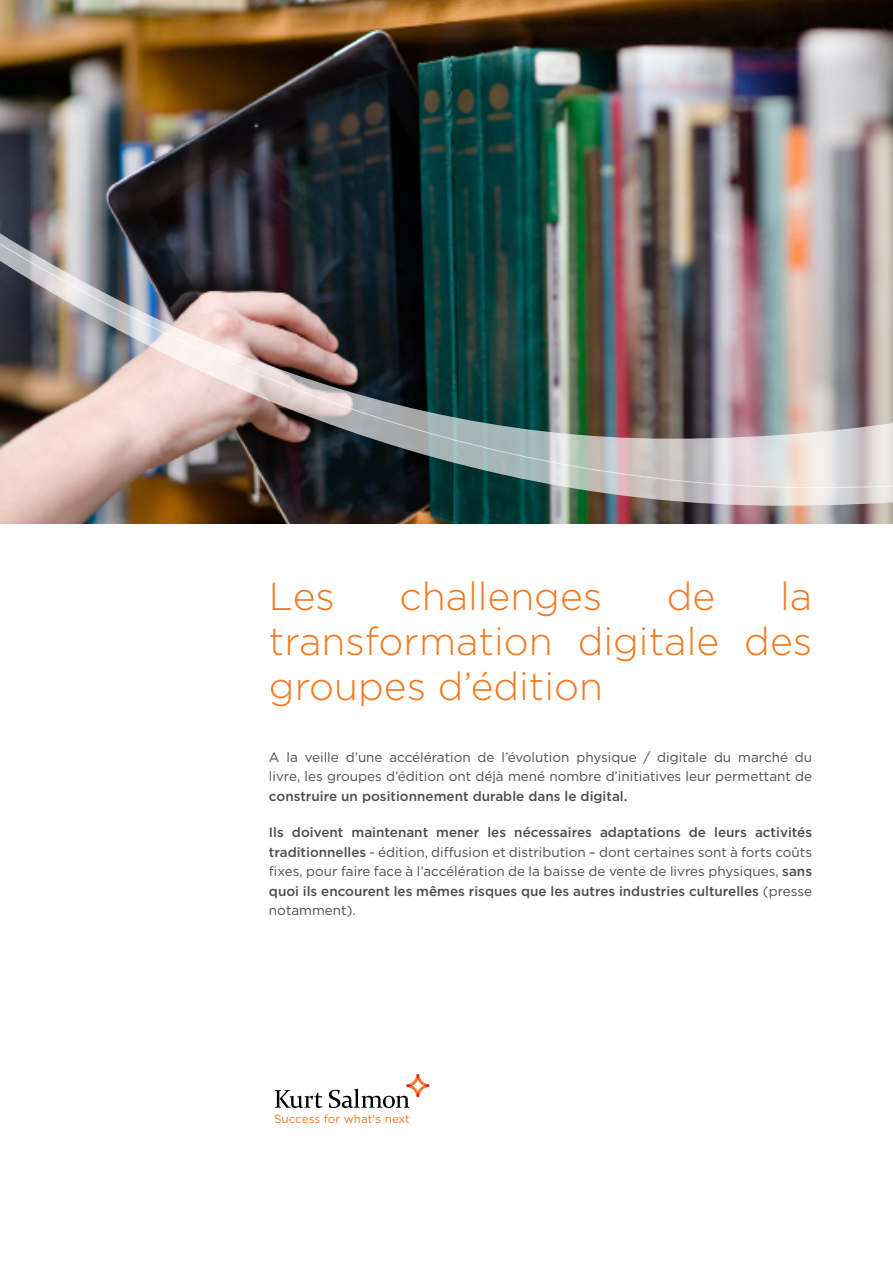
<style>
.page{position:relative;width:893px;height:1263px;background:#fff}
.page>*{position:absolute;margin:0;border:0;box-sizing:border-box;transform-origin:0 0}
.t1{font:300 39px/45px "Gotham";color:#f47920;text-align:justify}
.t2{font:500 13.5px/19.5px "Gotham";color:#4d4d4f;text-align:justify}
.t3{font:13.5px/19.5px "Gotham";color:#4d4d4f}
.t4{font:11.7px "Gotham";color:#f47920}
.s1{font-weight:400}
</style>
<div class="page">
<img style="left:0;top:0;width:893px;height:523px">
<img style="left:0;top:488px;width:893px;height:18px">
<img style="left:0;top:137px;width:893px;height:351px">
<svg style="left:275px;top:1090px;width:47px;height:18px"></svg>
<svg style="left:329px;top:1074px;width:100px;height:34px"></svg>
<h1 class="t1" style="left:269px;top:572px;width:545px;text-indent:511px">la transformation digitale des groupes d’édition</h1>
<h1 class="t1" style="left:269px;top:572px;width:67px">Les</h1>
<h1 class="t1" style="left:400px;top:572px;width:204px">challenges</h1>
<h1 class="t1" style="left:667px;top:572px;width:50px">de</h1>
<p class="t3" style="left:269px;top:747px;width:545px">A la veille d’une accélération de l’évolution physique / digitale du marché du livre, les groupes d’édition ont déjà mené nombre d’initiatives leur permettant de</p>
<p class="t2" style="left:269px;top:786px;width:360px">construire un positionnement durable dans le digital.</p>
<p class="t2" style="left:269px;top:822px;width:545px">Ils doivent maintenant mener les nécessaires adaptations de leurs activités traditionnelles <span class="s1">- édition, diffusion et distribution – dont certaines sont à forts coûts fixes, pour faire face à l’accélération de la baisse de vente de livres physiques,</span> sans quoi ils encourent les mêmes risques que les autres industries culturelles <span class="s1">(presse notamment).</span></p>
<p class="t4" style="left:274px;top:1111px;width:138px">Success for what's next</p>
</div>
